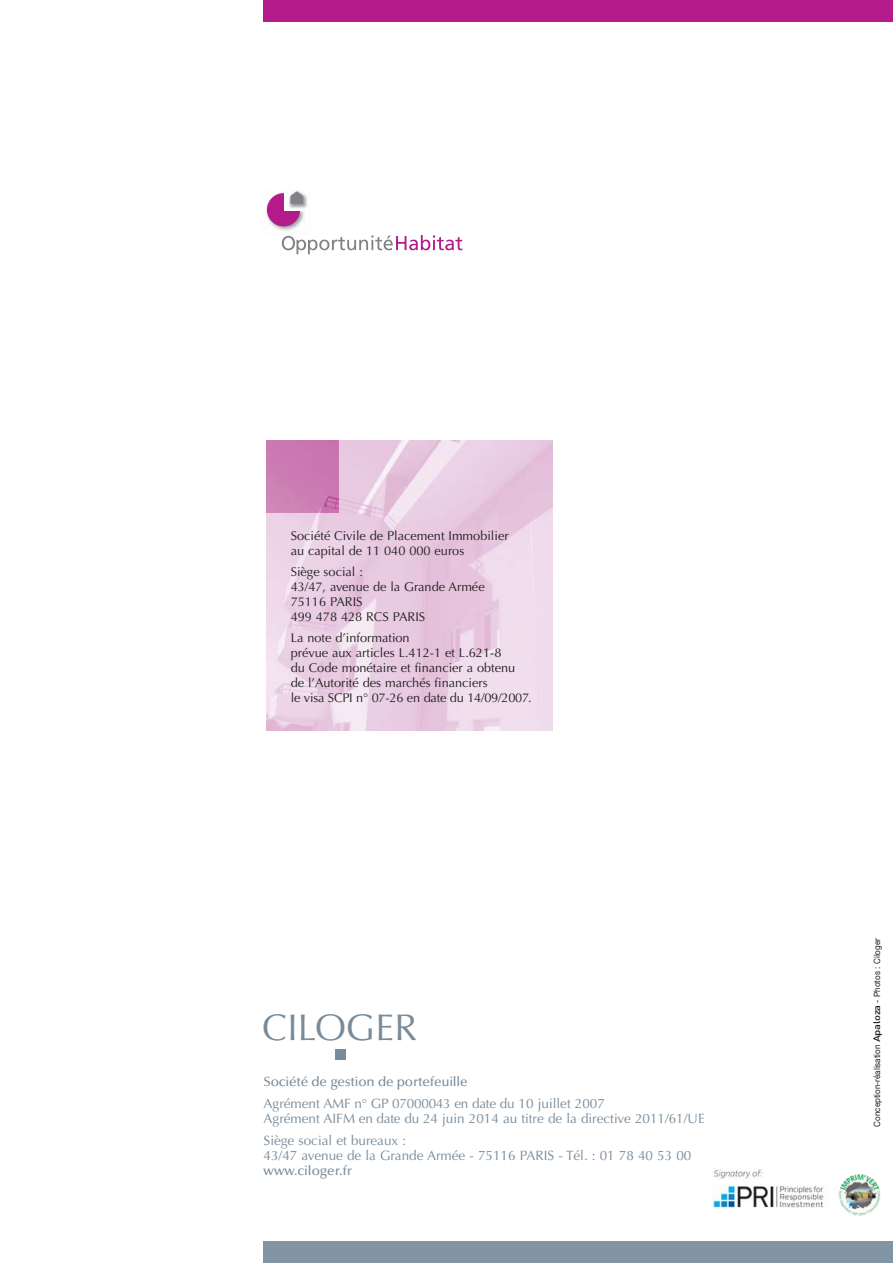
<style>
.page{position:relative;width:893px;height:1263px;background:#fff}
.page>*{position:absolute;margin:0;border:0;box-sizing:border-box;transform-origin:0 0}
.t1{font:37.2px "Optima";letter-spacing:.005em;color:#778b9b}
.t2{font:13.5px/15px "Optima";color:#778b9b}
.t3{font:500 13.5px "Optima";letter-spacing:-.015em;color:#778b9b}
.t4{font:12.75px/15px "Optima";color:#231f20}
.t5{font:8.7px "Helvetica Neue";color:#231f20;scale:.93 1}
.s1{font-family:"DIN";font-weight:500;font-size:9.3px}
</style>
<div class="page">
<div style="left:335px;top:1049px;width:11px;height:11px;background:#778b9b"></div>
<img style="left:712px;top:1169px;width:112px;height:39px">
<svg style="left:838px;top:1174px;width:43px;height:42px"></svg>
<img style="left:838px;top:1174px;width:43px;height:41px;border-radius:50%">
<div style="left:264px;top:0;width:629px;height:21px;background:#b51a8a"></div>
<div style="left:264px;top:1242px;width:629px;height:21px;background:#8295a5"></div>
<img style="left:267px;top:440px;width:285px;height:291px">
<img style="left:267px;top:440px;width:72px;height:73px">
<img style="left:266px;top:192px;width:39px;height:39px">
<svg style="left:282px;top:235px;width:180px;height:19px"></svg>
<div style="left:267px;top:193px;width:33px;height:33px;background:#b51a8a;border-radius:50%"></div>
<div style="left:284px;top:186px;width:24px;height:24px;background:#fff"></div>
<img style="left:288px;top:193px;width:20px;height:16px">
<svg style="left:290px;top:191px;width:13px;height:13px"></svg>
<p class="t4" style="left:291px;top:529px;width:219px">Société Civile de Placement Immobilier au capital de 11 040 000 euros</p>
<p class="t4" style="left:291px;top:565px;width:196px">Siège social :<br>43/47, avenue de la Grande Armée<br>75116 PARIS<br>499 478 428 RCS PARIS</p>
<p class="t4" style="left:291px;top:631px;width:243px">La note d’information<br>prévue aux articles L.412-1 et L.621-8<br>du Code monétaire et financier a obtenu de l’Autorité des marchés financiers<br>le visa SCPI n° 07-26 en date du 14/09/2007.</p>
<h1 class="t1" style="left:262px;top:1012px;width:156px">CILOGER</h1>
<p class="t3" style="left:264px;top:1076px;width:205px">Société de gestion de portefeuille</p>
<p class="t2" style="left:264px;top:1097px;width:443px">Agrément AMF n° GP 07000043 en date du 10 juillet 2007<br>Agrément AIFM en date du 24 juin 2014 au titre de la directive 2011/61/UE</p>
<p class="t2" style="left:264px;top:1134px;width:429px">Siège social et bureaux :<br>43/47 avenue de la Grande Armée - 75116 PARIS - Tél. : 01 78 40 53 00</p>
<p class="t3" style="left:264px;top:1165px;width:90px">www.ciloger.fr</p>
<p class="t5" style="left:874px;top:1127px;width:204px;rotate:-90deg">Conception-réalisation <span class="s1">Apaloza</span> - Photos : Ciloger</p>
</div>
